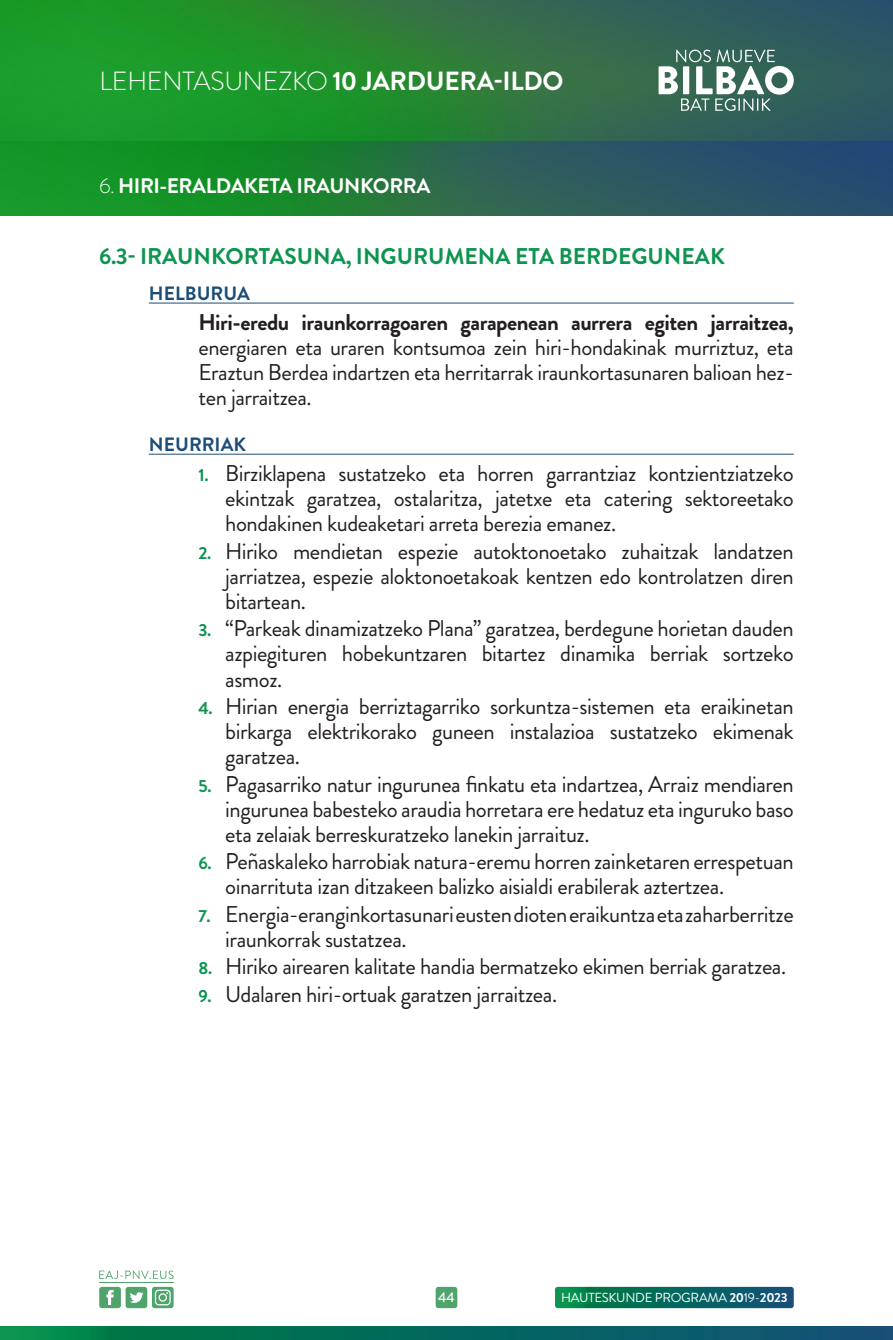
<style>
.page{position:relative;width:893px;height:1340px;background:#fff}
.page>*{position:absolute;margin:0;border:0;box-sizing:border-box;transform-origin:0 0}
.t1{font:700 26.25px "Brandon Grotesque";letter-spacing:-.01em;color:#fff}
.t2{font:22.75px/25px "Brandon Grotesque";letter-spacing:-.02em;color:#231f20;text-align:justify}
.t3{font:700 22.75px "Brandon Grotesque";letter-spacing:-.02em;color:#231f20}
.t4{font:700 22.75px "Brandon Grotesque";color:#0d9450}
.t5{font:700 21px "Brandon Grotesque";letter-spacing:-.02em;color:#fff}
.t6{font:700 19.25px "Brandon Grotesque";color:#1d4d77}
.t7{font:500 14px "Brandon Grotesque";color:#fff}
.t8{font:13.12px "Brandon Grotesque";letter-spacing:-.02em;color:#fff}
.s1{font-weight:300}
.s2{font-weight:700;font-size:17.5px;color:#0d9450}
.s3{font-weight:700}
</style>
<div class="page">
<img style="left:0;top:0;width:893px;height:216px">
<svg style="left:658px;top:50px;width:136px;height:61px"></svg>
<svg style="left:99px;top:1286px;width:75px;height:22px"></svg>
<svg style="left:99px;top:1270px;width:75px;height:8px"></svg>
<hr style="left:99px;top:1282px;width:75px;height:1px;background:#4fa46b">
<div style="left:436px;top:1286px;width:21px;height:22px;background:#4fa46b;border-radius:3px"></div>
<svg style="left:555px;top:1286px;width:239px;height:22px;background:#197469"></svg>
<svg style="left:561px;top:1292px;width:227px;height:10px;background:#06695d"></svg>
<svg style="left:0;top:1326px;width:893px;height:13px;background:#06685d"></svg>
<hr style="left:149px;top:302px;width:645px;height:1px;background:#1d4d77">
<hr style="left:149px;top:454px;width:645px;height:1px;background:#1d4d77">
<p class="t1" style="left:99px;top:63px;width:466px"><span class="s1">LEHENTASUNEZKO</span> 10 JARDUERA-ILDO</p>
<p class="t5" style="left:99px;top:171px;width:333px"><span class="s1">6.</span> HIRI-ERALDAKETA IRAUNKORRA</p>
<p class="t4" style="left:99px;top:240px;width:627px">6.3- IRAUNKORTASUNA, INGURUMENA ETA BERDEGUNEAK</p>
<p class="t6" style="left:149px;top:280px;width:102px">HELBURUA</p>
<p class="t3" style="left:198px;top:306px;width:597px">Hiri-eredu iraunkorragoaren garapenean aurrera egiten jarraitzea,</p>
<p class="t2" style="left:198px;top:335px;width:597px">energiaren eta uraren kontsumoa zein hiri-hondakinak murriztuz, eta Eraztun Berdea indartzen eta herritarrak iraunkortasunaren balioan hez&shy;ten jarraitzea.</p>
<p class="t6" style="left:149px;top:431px;width:99px">NEURRIAK</p>
<p class="t2" style="left:225px;top:461px;width:570px;text-indent:-27px"><span class="s2">1.</span> Birziklapena sustatzeko eta horren garrantziaz kontzientziatzeko ekintzak garatzea, ostalaritza, jatetxe eta catering sektoreetako hondakinen kudeaketari arreta berezia emanez.</p>
<p class="t2" style="left:225px;top:539px;width:570px;text-indent:-27px"><span class="s2">2.</span> Hiriko mendietan espezie autoktonoetako zuhaitzak landatzen jarriatzea, espezie aloktonoetakoak kentzen edo kontrolatzen diren bitartean.</p>
<p class="t2" style="left:225px;top:616px;width:570px;text-indent:-27px"><span class="s2">3.</span> “Parkeak dinamizatzeko Plana” garatzea, berdegune horietan dauden azpiegituren hobekuntzaren bitartez dinamika berriak sortzeko asmoz.</p>
<p class="t2" style="left:225px;top:694px;width:570px;text-indent:-27px"><span class="s2">4.</span> Hirian energia berriztagarriko sorkuntza-sistemen eta eraikinetan birkarga elektrikorako guneen instalazioa sustatzeko ekimenak garatzea.</p>
<p class="t2" style="left:225px;top:771px;width:570px;text-indent:-27px"><span class="s2">5.</span> Pagasarriko natur ingurunea finkatu eta indartzea, Arraiz mendiaren ingurunea babesteko araudia horretara ere hedatuz eta inguruko baso eta zelaiak berreskuratzeko lanekin jarraituz.</p>
<p class="t2" style="left:225px;top:849px;width:570px;text-indent:-27px"><span class="s2">6.</span> Peñaskaleko harrobiak natura-eremu horren zainketaren errespetuan oinarrituta izan ditzakeen balizko aisialdi erabilerak aztertzea.</p>
<p class="t2" style="left:225px;top:901px;width:570px;text-indent:-27px"><span class="s2">7.</span> Energia-eranginkortasunari eusten dioten eraikuntza eta zaharberritze iraunkorrak sustatzea.</p>
<p class="t2" style="left:198px;top:954px;width:589px"><span class="s2">8.</span> Hiriko airearen kalitate handia bermatzeko ekimen berriak garatzea.</p>
<p class="t2" style="left:198px;top:981px;width:360px"><span class="s2">9.</span> Udalaren hiri-ortuak garatzen jarraitzea.</p>
<p class="t7" style="left:438px;top:1287px;width:18px">44</p>
<p class="t8" style="left:561px;top:1288px;width:228px">HAUTESKUNDE PROGRAMA <span class="s3">20</span>19-<span class="s3">2023</span></p>
</div>
